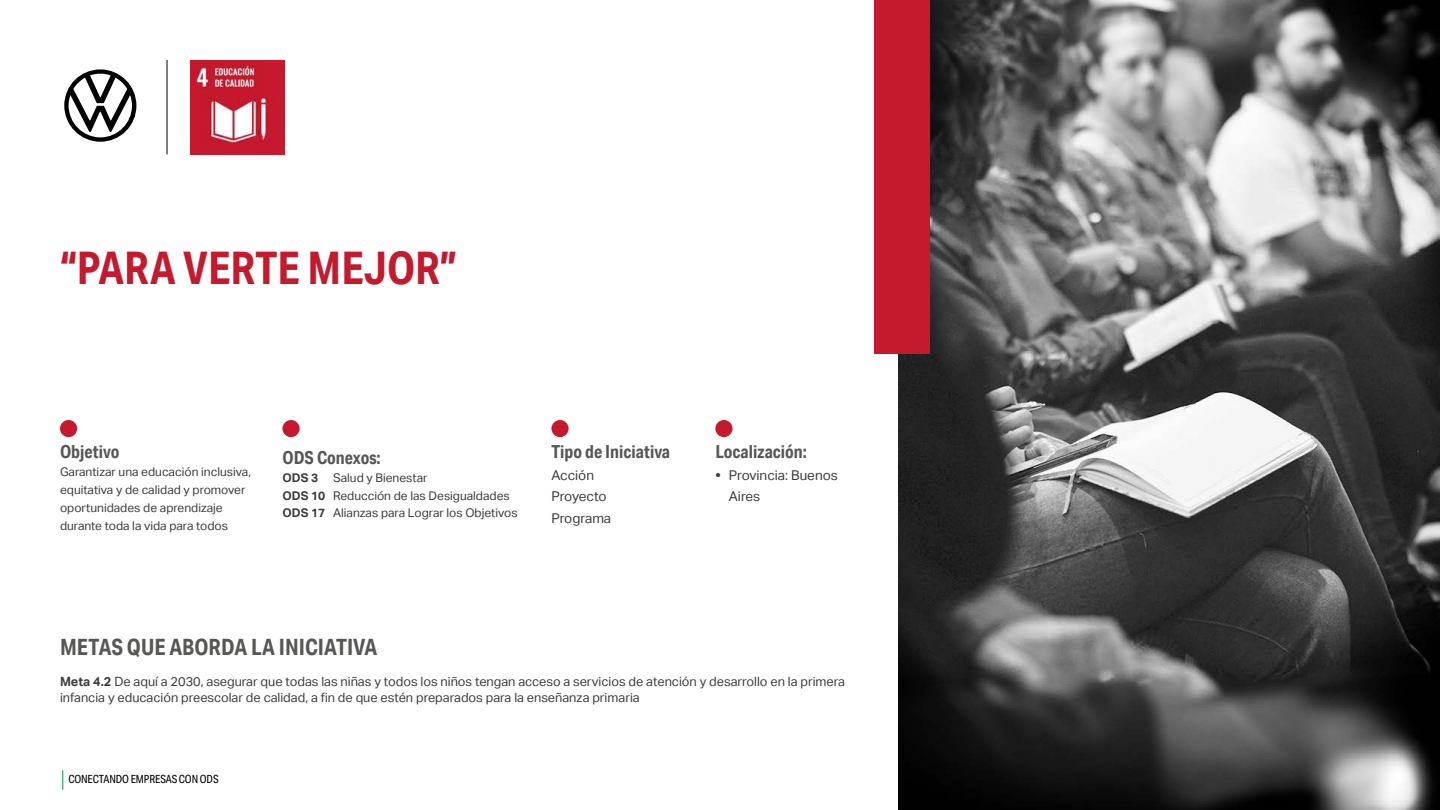
<style>
.page{position:relative;width:1440px;height:810px;background:#fff}
.page>*{position:absolute;margin:0;border:0;box-sizing:border-box;transform-origin:0 0}
.t1{font:700 45px "Aktiv Grotesk Cd";color:#c5192d}
.t2{font:700 22.5px "Aktiv Grotesk Cd";color:#575756}
.t3{font:700 18px "Aktiv Grotesk Cd";color:#575756}
.t4{font:13.5px/21.8px "Aktiv Grotesk";color:#3c3c3b}
.t5{font:12.75px/15.3px "Aktiv Grotesk";color:#3c3c3b}
.t6{font:12px/18px "Aktiv Grotesk";color:#3c3c3b}
.t7{font:11.25px "Aktiv Grotesk Cd";letter-spacing:-.01em;color:#000}
.s1{font-weight:700}
</style>
<div class="page">
<svg style="left:62px;top:770px;width:1px;height:20px"></svg>
<img style="left:898px;top:0;width:542px;height:810px">
<div style="left:874px;top:0;width:56px;height:354px;background:#c5192d"></div>
<img style="left:190px;top:60px;width:95px;height:95px">
<hr style="left:167px;top:60px;width:1px;height:94px;background:#000">
<div style="left:60px;top:420px;width:17px;height:17px;background:#c5192d;border-radius:50%"></div>
<div style="left:551px;top:420px;width:18px;height:17px;background:#c5192d;border-radius:50%"></div>
<div style="left:715px;top:420px;width:18px;height:17px;background:#c5192d;border-radius:50%"></div>
<svg style="left:64px;top:69px;width:72px;height:73px"></svg>
<div style="left:282px;top:420px;width:18px;height:17px;background:#c5192d;border-radius:50%"></div>
<h1 class="t1" style="left:60px;top:240px;width:399px">“PARA VERTE MEJOR”</h1>
<h3 class="t3" style="left:60px;top:440px;width:61px">Objetivo</h3>
<p class="t6" style="left:60px;top:463px;width:193px">Garantizar una educación inclusiva, equitativa y de calidad y promover oportunidades de aprendizaje durante toda la vida para todos</p>
<h3 class="t3" style="left:282px;top:447px;width:100px">ODS Conexos:</h3>
<p class="t6" style="left:282px;top:470px;width:237px;line-height:17.2px"><span class="s1">ODS 3</span> Salud y Bienestar<br><span class="s1">ODS 10</span> Reducción de las Desigualdades<br><span class="s1">ODS 17</span> Alianzas para Lograr los Objetivos</p>
<h3 class="t3" style="left:551px;top:440px;width:120px">Tipo de Iniciativa</h3>
<p class="t4" style="left:551px;top:464px;width:61px">Acción<br>Proyecto<br>Programa</p>
<h2 class="t2" style="left:60px;top:633px;width:319px">METAS QUE ABORDA LA INICIATIVA</h2>
<h3 class="t3" style="left:715px;top:440px;width:93px">Localización:</h3>
<p class="t4" style="left:729px;top:464px;width:110px;text-indent:-14px"><span class="s1">•</span> Provincia: Buenos<br>Aires</p>
<p class="t5" style="left:60px;top:674px;width:787px"><span class="s1">Meta 4.2</span> De aquí a 2030, asegurar que todas las niñas y todos los niños tengan acceso a servicios de atención y desarrollo en la primera infancia y educación preescolar de calidad, a fin de que estén preparados para la enseñanza primaria</p>
<p class="t7" style="left:68px;top:773px;width:152px">CONECTANDO EMPRESAS CON ODS</p>
</div>
